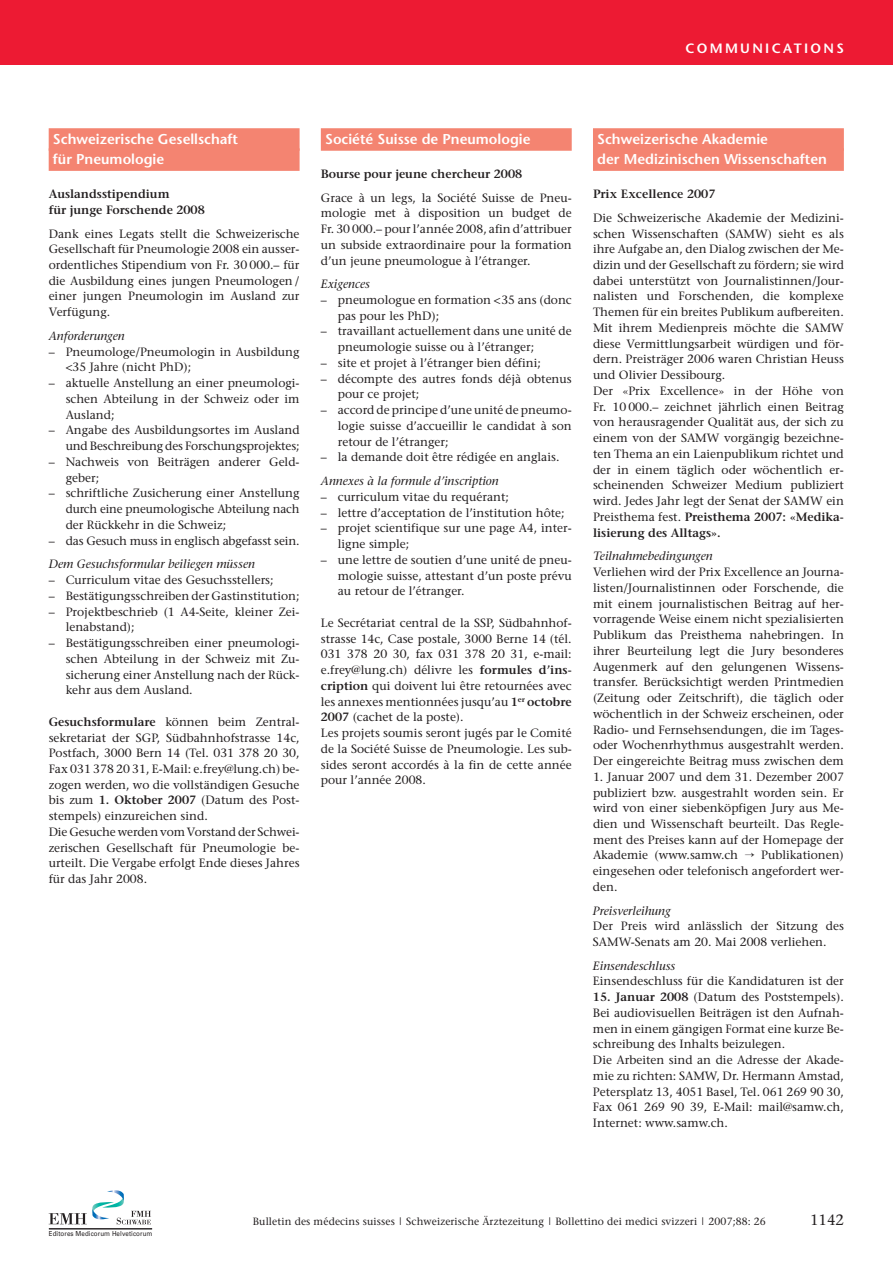
<style>
.page{position:relative;width:893px;height:1263px;background:#fff}
.page>*{position:absolute;margin:0;border:0;box-sizing:border-box;transform-origin:0 0}
.t1{font:15px "Stone Serif";color:#231f20}
.t2{font:600 14.25px/20.1px "Stone Sans";color:#fff}
.t3{font:600 13.5px "Stone Sans";letter-spacing:.17em;color:#fff}
.t4{font:12px/15.8px "Stone Serif";color:#231f20}
.t5{font:italic 12px "Stone Serif";color:#231f20}
.t6{font:600 12px/15.8px "Stone Serif";color:#231f20}
.t7{font:10.5px "Stone Serif";letter-spacing:.01em;color:#231f20}
.t8{font:6.9px "Univers";letter-spacing:.015em;color:#231f20;scale:.9 1}
.s1{font-weight:600}
</style>
<div class="page">
<div style="left:49px;top:128px;width:251px;height:23px;background:#f48471"></div>
<div style="left:49px;top:148px;width:251px;height:23px;background:#f48471"></div>
<div style="left:321px;top:128px;width:251px;height:23px;background:#f48471"></div>
<div style="left:593px;top:128px;width:251px;height:23px;background:#f48471"></div>
<div style="left:593px;top:148px;width:251px;height:23px;background:#f48471"></div>
<svg style="left:49px;top:1190px;width:102px;height:34px"></svg>
<hr style="left:49px;top:1228px;width:103px;height:1px;background:#231f20">
<div style="left:0;top:0;width:893px;height:64px;background:#ed1a33"></div>
<p class="t3" style="left:685px;top:42px;width:160px">COMMUNICATIONS</p>
<p class="t2" style="left:53px;top:131px;width:187px">Schweizerische Gesellschaft für Pneumologie</p>
<p class="t6" style="left:49px;top:187px;width:158px">Auslandsstipendium<br>für junge Forschende 2008</p>
<p class="t4" style="left:49px;top:227px;width:252px;text-align:justify">Dank eines Legats stellt die Schweizerische Gesellschaft für Pneumologie 2008 ein ausser&shy;ordentliches Stipendium von Fr. 30 000.– für die Ausbildung eines jungen Pneumologen / einer jungen Pneumologin im Ausland zur Verfügung.</p>
<p class="t5" style="left:49px;top:331px;width:78px">Anforderungen</p>
<p class="t4" style="left:66px;top:345px;width:235px;text-indent:-17px">– Pneumologe/Pneumologin in Ausbildung &lt;35 Jahre (nicht PhD);</p>
<p class="t4" style="left:66px;top:376px;width:235px;text-align:justify;text-indent:-17px">– aktuelle Anstellung an einer pneumologi&shy;schen Abteilung in der Schweiz oder im Ausland;</p>
<p class="t4" style="left:49px;top:423px;width:252px;text-align:right">– Angabe des Ausbildungsortes im Ausland und Beschreibung des Forschungsprojektes;</p>
<p class="t4" style="left:66px;top:455px;width:235px;text-indent:-17px">– Nachweis von Beiträgen anderer Geld&shy;geber;</p>
<p class="t4" style="left:66px;top:486px;width:235px;text-align:justify;text-indent:-17px">– schriftliche Zusicherung einer Anstellung durch eine pneumologische Abteilung nach der Rückkehr in die Schweiz;</p>
<p class="t4" style="left:49px;top:534px;width:252px">– das Gesuch muss in englisch abgefasst sein.</p>
<p class="t5" style="left:49px;top:559px;width:208px">Dem Gesuchsformular beiliegen müssen</p>
<p class="t4" style="left:49px;top:573px;width:226px">– Curriculum vitae des Gesuchsstellers;</p>
<p class="t4" style="left:49px;top:589px;width:252px">– Bestätigungsschreiben der Gastinstitution;</p>
<p class="t4" style="left:66px;top:605px;width:235px;text-indent:-17px">– Projektbeschrieb (1 A4-Seite, kleiner Zei&shy;lenabstand);</p>
<p class="t4" style="left:66px;top:636px;width:235px;text-align:justify;text-indent:-17px">– Bestätigungsschreiben einer pneumologi&shy;schen Abteilung in der Schweiz mit Zu&shy;sicherung einer Anstellung nach der Rück&shy;kehr aus dem Ausland.</p>
<p class="t4" style="left:49px;top:715px;width:252px"><span class="s1">Gesuchsformulare</span> können beim Zentral&shy;sekretariat der SGP, Südbahnhofstrasse 14c, Postfach, 3000 Bern 14 (Tel. 031 378 20 30, Fax 031 378 20 31, E-Mail: e.frey@lung.ch) be&shy;zogen werden, wo die vollständigen Gesuche bis zum <span class="s1">1. Oktober 2007</span> (Datum des Post&shy;stempels) einzureichen sind.<br>Die Gesuche werden vom Vorstand der Schwei&shy;zerischen Gesellschaft für Pneumologie be&shy;urteilt. Die Vergabe erfolgt Ende dieses Jahres für das Jahr 2008.</p>
<p class="t2" style="left:325px;top:131px;width:207px">Société Suisse de Pneumologie</p>
<p class="t6" style="left:321px;top:167px;width:203px">Bourse pour jeune chercheur 2008</p>
<p class="t4" style="left:321px;top:191px;width:252px;text-align:justify">Grace à un legs, la Société Suisse de Pneu&shy;mologie met à disposition un budget de Fr. 30 000.– pour l’année 2008, afin d’attribuer un subside extraordinaire pour la formation d’un jeune pneumologue à l’étranger.</p>
<p class="t5" style="left:321px;top:279px;width:51px">Exigences</p>
<p class="t4" style="left:338px;top:293px;width:235px;text-indent:-17px">– pneumologue en formation &lt;35 ans (donc pas pour les PhD);</p>
<p class="t4" style="left:338px;top:324px;width:235px;text-indent:-17px">– travaillant actuellement dans une unité de pneumologie suisse ou à l’étranger;</p>
<p class="t4" style="left:321px;top:356px;width:222px">– site et projet à l’étranger bien défini;</p>
<p class="t4" style="left:338px;top:372px;width:235px;text-indent:-17px">– décompte des autres fonds déjà obtenus pour ce projet;</p>
<p class="t4" style="left:338px;top:403px;width:235px;text-align:justify;text-indent:-17px">– accord de principe d’une unité de pneumo&shy;logie suisse d’accueillir le candidat à son retour de l’étranger;</p>
<p class="t4" style="left:321px;top:450px;width:240px">– la demande doit être rédigée en anglais.</p>
<p class="t5" style="left:321px;top:476px;width:179px">Annexes à la formule d’inscription</p>
<p class="t4" style="left:321px;top:490px;width:190px">– curriculum vitae du requérant;</p>
<p class="t4" style="left:321px;top:506px;width:245px">– lettre d’acceptation de l’institution hôte;</p>
<p class="t4" style="left:338px;top:521px;width:235px;text-indent:-17px">– projet scientifique sur une page A4, inter&shy;ligne simple;</p>
<p class="t4" style="left:338px;top:553px;width:235px;text-align:justify;text-indent:-17px">– une lettre de soutien d’une unité de pneu&shy;mologie suisse, attestant d’un poste prévu au retour de l’étranger.</p>
<p class="t4" style="left:321px;top:616px;width:252px">Le Secrétariat central de la SSP, Südbahnhof&shy;strasse 14c, Case postale, 3000 Berne 14 (tél.<br>031 378 20 30, fax 031 378 20 31, e-mail: e.frey@lung.ch) délivre les <span class="s1">formules d’ins&shy;cription</span> qui doivent lui être retournées avec les annexes mentionnées jusqu’au <span class="s1">1</span><sup>er</sup> <span class="s1">octobre 2007</span> (cachet de la poste).<br>Les projets soumis seront jugés par le Comité de la Société Suisse de Pneumologie. Les sub&shy;sides seront accordés à la fin de cette année pour l’année 2008.</p>
<p class="t2" style="left:597px;top:131px;width:231px">Schweizerische Akademie<br>der Medizinischen Wissenschaften</p>
<p class="t6" style="left:593px;top:187px;width:124px">Prix Excellence 2007</p>
<p class="t4" style="left:593px;top:211px;width:252px">Die Schweizerische Akademie der Medizini&shy;schen Wissenschaften (SAMW) sieht es als ihre Aufgabe an, den Dialog zwischen der Me&shy;dizin und der Gesellschaft zu fördern; sie wird dabei unterstützt von Journalistinnen/Jour&shy;nalisten und Forschenden, die komplexe Themen für ein breites Publikum aufbereiten.<br>Mit ihrem Medienpreis möchte die SAMW diese Vermittlungsarbeit würdigen und för&shy;dern. Preisträger 2006 waren Christian Heuss und Olivier Dessibourg.<br>Der «Prix Excellence» in der Höhe von Fr. 10 000.– zeichnet jährlich einen Beitrag von herausragender Qualität aus, der sich zu einem von der SAMW vorgängig bezeichne&shy;ten Thema an ein Laienpublikum richtet und der in einem täglich oder wöchentlich er&shy;scheinenden Schweizer Medium publiziert wird. Jedes Jahr legt der Senat der SAMW ein Preisthema fest. <span class="s1">Preisthema 2007: «Medika&shy;lisierung des Alltags».</span></p>
<p class="t5" style="left:593px;top:551px;width:121px">Teilnahmebedingungen</p>
<p class="t4" style="left:593px;top:565px;width:252px;text-align:justify">Verliehen wird der Prix Excellence an Journa&shy;listen/Journalistinnen oder Forschende, die mit einem journalistischen Beitrag auf her&shy;vorragende Weise einem nicht spezialisierten Publikum das Preisthema nahebringen. In ihrer Beurteilung legt die Jury besonderes Augenmerk auf den gelungenen Wissens&shy;transfer. Berücksichtigt werden Printmedien (Zeitung oder Zeitschrift), die täglich oder wöchentlich in der Schweiz erscheinen, oder Radio- und Fernsehsendungen, die im Tages&shy;oder Wochenrhythmus ausgestrahlt werden.<br>Der eingereichte Beitrag muss zwischen dem</p>
<p class="t4" style="left:593px;top:770px;width:252px;text-align:justify">1. Januar 2007 und dem 31. Dezember 2007 publiziert bzw. ausgestrahlt worden sein. Er wird von einer siebenköpfigen Jury aus Me&shy;dien und Wissenschaft beurteilt. Das Regle&shy;ment des Preises kann auf der Homepage der Akademie (www.samw.ch</p>
<p class="t4" style="left:593px;top:848px;width:252px;text-align:justify;text-indent:168px">Publikationen) eingesehen oder telefonisch angefordert wer&shy;den.</p>
<p class="t5" style="left:593px;top:906px;width:79px">Preisverleihung</p>
<p class="t4" style="left:593px;top:919px;width:252px">Der Preis wird anlässlich der Sitzung des<br>SAMW-Senats am 20. Mai 2008 verliehen.</p>
<p class="t5" style="left:593px;top:961px;width:84px">Einsendeschluss</p>
<p class="t4" style="left:593px;top:974px;width:252px">Einsendeschluss für die Kandidaturen ist der</p>
<p class="t4" style="left:593px;top:990px;width:252px"><span class="s1">15. Januar 2008</span> (Datum des Poststempels).<br>Bei audiovisuellen Beiträgen ist den Aufnah&shy;men in einem gängigen Format eine kurze Be&shy;schreibung des Inhalts beizulegen.<br>Die Arbeiten sind an die Adresse der Akade&shy;mie zu richten: SAMW, Dr. Hermann Amstad, Petersplatz 13, 4051 Basel, Tel. 061 269 90 30, Fax 061 269 90 39, E-Mail: mail@samw.ch, Internet: www.samw.ch.</p>
<p class="t8" style="left:49px;top:1229px;width:117px">Editores Medicorum Helveticorum</p>
<p class="t7" style="left:253px;top:1217px;width:515px">Bulletin des médecins suisses | Schweizerische Ärztezeitung | Bollettino dei medici svizzeri | 2007;88: 26</p>
<p class="t1" style="left:810px;top:1213px;width:35px">1142</p>
</div>
